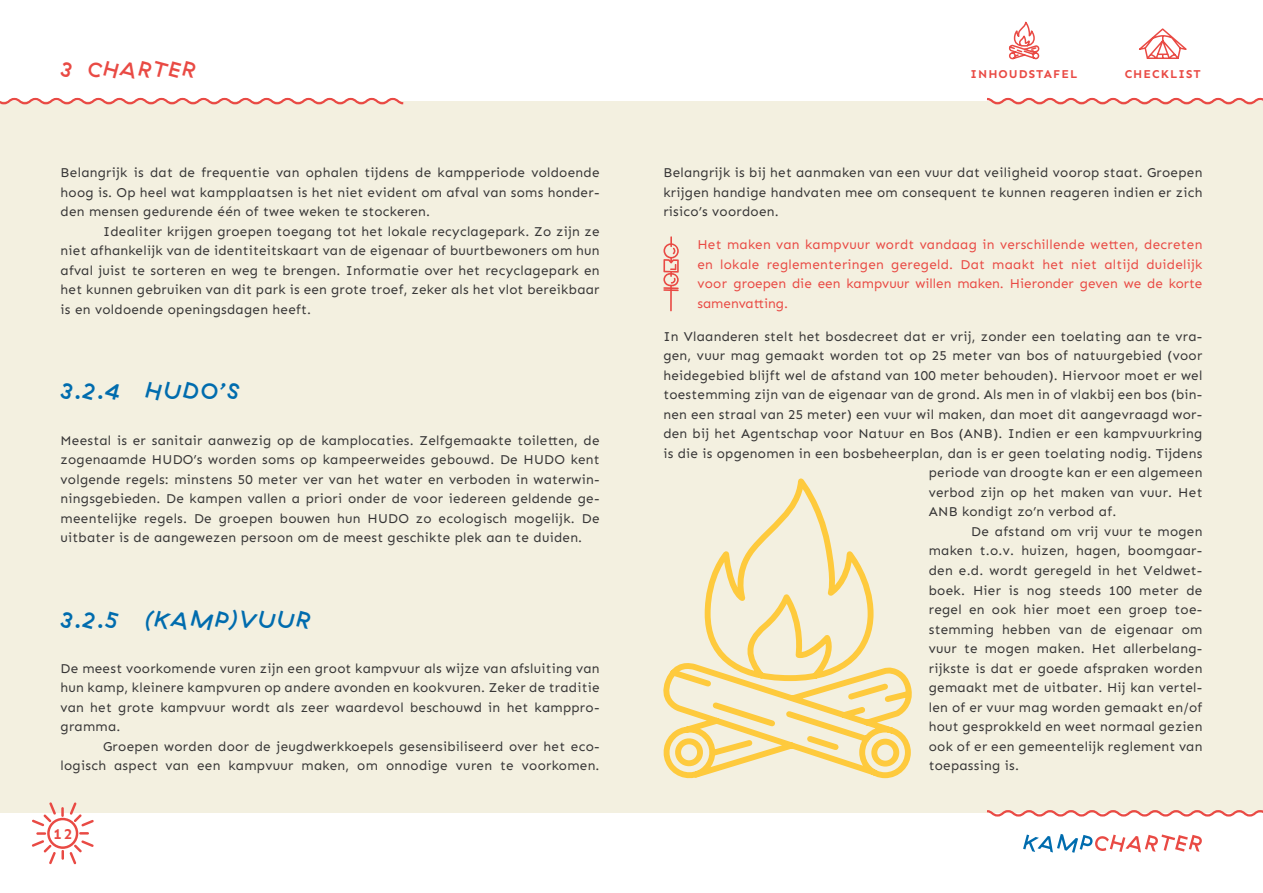
<style>
.page{position:relative;width:1263px;height:893px;background:#fff}
.page>*{position:absolute;margin:0;border:0;box-sizing:border-box;transform-origin:0 0}
.HS_1_1_1{font:22.5px "GT Haptik Medium Rotalic";letter-spacing:.08em;color:#006cae}
.t1{font:21px "GT Haptik Medium Rotalic";letter-spacing:.08em;color:#e94a44}
.t2{font:700 15px "Sen";color:#e94a44}
.brood{font:13.5px/19.5px "Sen";letter-spacing:.02em;color:#373636;text-align:justify}
.brood-2{font:13.5px/19.5px "Sen";color:#e94a44;text-align:justify}
.t3{font:700 12px "Sen";letter-spacing:.085em;color:#e94a44}
</style>
<div class="page">
<div style="left:0;top:101px;width:1263px;height:711px;background:#f3f0e0"></div>
<svg style="left:663px;top:478px;width:249px;height:301px"></svg>
<svg style="left:663px;top:236px;width:16px;height:75px"></svg>
<svg style="left:1139px;top:28px;width:48px;height:31px"></svg>
<svg style="left:987px;top:97px;width:276px;height:8px"></svg>
<svg style="left:985px;top:810px;width:278px;height:7px"></svg>
<svg style="left:1023px;top:834px;width:179px;height:19px"></svg>
<svg style="left:32px;top:802px;width:62px;height:62px"></svg>
<svg style="left:1008px;top:21px;width:32px;height:39px"></svg>
<svg style="left:0;top:97px;width:404px;height:8px"></svg>
<p class="t1" style="left:61px;top:56px;width:136px">3 CHARTER</p>
<p class="t3" style="left:971px;top:67px;width:109px">INHOUDSTAFEL</p>
<p class="t3" style="left:1125px;top:67px;width:78px">CHECKLIST</p>
<p class="brood" style="left:61px;top:163px;width:541px">Belangrijk is dat de frequentie van ophalen tijdens de kampperiode voldoende hoog is. Op heel wat kampplaatsen is het niet evident om afval van soms honder&shy;den mensen gedurende één of twee weken te stockeren.</p>
<p class="brood" style="left:61px;top:222px;width:541px;text-indent:43px">Idealiter krijgen groepen toegang tot het lokale recyclagepark. Zo zijn ze niet afhankelijk van de identiteitskaart van de eigenaar of buurtbewoners om hun afval juist te sorteren en weg te brengen. Informatie over het recyclagepark en het kunnen gebruiken van dit park is een grote troef, zeker als het vlot bereikbaar is en voldoende openingsdagen heeft.</p>
<p class="HS_1_1_1" style="left:61px;top:377px;width:180px">3.2.4 HUDO’S</p>
<p class="brood" style="left:61px;top:430px;width:541px">Meestal is er sanitair aanwezig op de kamplocaties. Zelfgemaakte toiletten, de zogenaamde HUDO’s worden soms op kampeerweides gebouwd. De HUDO kent volgende regels: minstens 50 meter ver van het water en verboden in waterwin&shy;ningsgebieden. De kampen vallen a priori onder de voor iedereen geldende ge&shy;meentelijke regels. De groepen bouwen hun HUDO zo ecologisch mogelijk. De uitbater is de aangewezen persoon om de meest geschikte plek aan te duiden.</p>
<p class="HS_1_1_1" style="left:61px;top:606px;width:251px">3.2.5 (KAMP)VUUR</p>
<p class="brood" style="left:61px;top:658px;width:541px">De meest voorkomende vuren zijn een groot kampvuur als wijze van afsluiting van hun kamp, kleinere kampvuren op andere avonden en kookvuren. Zeker de traditie van het grote kampvuur wordt als zeer waardevol beschouwd in het kamppro&shy;gramma.</p>
<p class="brood" style="left:61px;top:736px;width:541px;text-align:right">Groepen worden door de jeugdwerkkoepels gesensibiliseerd over het eco&shy;logisch aspect van een kampvuur maken, om onnodige vuren te voorkomen.</p>
<p class="t2" style="left:53px;top:825px;width:20px">12</p>
<p class="brood" style="left:663px;top:163px;width:540px">Belangrijk is bij het aanmaken van een vuur dat veiligheid voorop staat. Groepen krijgen handige handvaten mee om consequent te kunnen reageren indien er zich risico’s voordoen.</p>
<p class="brood-2" style="left:697px;top:235px;width:506px">Het maken van kampvuur wordt vandaag in verschillende wetten, decreten en lokale reglementeringen geregeld. Dat maakt het niet altijd duidelijk voor groepen die een kampvuur willen maken. Hieronder geven we de korte samenvatting.</p>
<p class="brood" style="left:663px;top:327px;width:541px">In Vlaanderen stelt het bosdecreet dat er vrij, zonder een toelating aan te vra-</p>
<p class="brood" style="left:663px;top:346px;width:540px">gen, vuur mag gemaakt worden tot op 25 meter van bos of natuurgebied (voor</p>
<p class="brood" style="left:663px;top:366px;width:540px">heidegebied blijft wel de afstand van 100 meter behouden). Hiervoor moet er wel</p>
<p class="brood" style="left:663px;top:385px;width:541px">toestemming zijn van de eigenaar van de grond. Als men in of vlakbij een bos (bin-</p>
<p class="brood" style="left:663px;top:405px;width:541px">nen een straal van 25 meter) een vuur wil maken, dan moet dit aangevraagd wor-</p>
<p class="brood" style="left:663px;top:424px;width:540px">den bij het Agentschap voor Natuur en Bos (ANB). Indien er een kampvuurkring</p>
<p class="brood" style="left:663px;top:444px;width:540px">is die is opgenomen in een bosbeheerplan, dan is er geen toelating nodig. Tijdens</p>
<p class="brood" style="left:929px;top:463px;width:275px">periode van droogte kan er een algemeen</p>
<p class="brood" style="left:929px;top:483px;width:275px">verbod zijn op het maken van vuur. Het</p>
<p class="brood" style="left:929px;top:502px;width:189px">ANB kondigt zo’n verbod af.</p>
<p class="brood" style="left:929px;top:522px;width:275px;text-indent:43px">De afstand om vrij vuur te mogen maken t.o.v. huizen, hagen, boomgaar&shy;den e.d. wordt geregeld in het Veldwet&shy;boek. Hier is nog steeds 100 meter de regel en ook hier moet een groep toe&shy;stemming hebben van de eigenaar om vuur te mogen maken. Het allerbelang&shy;rijkste is dat er goede afspraken worden gemaakt met de uitbater. Hij kan vertel&shy;len of er vuur mag worden gemaakt en/of hout gesprokkeld en weet normaal gezien ook of er een gemeentelijk reglement van toepassing is.</p>
</div>
